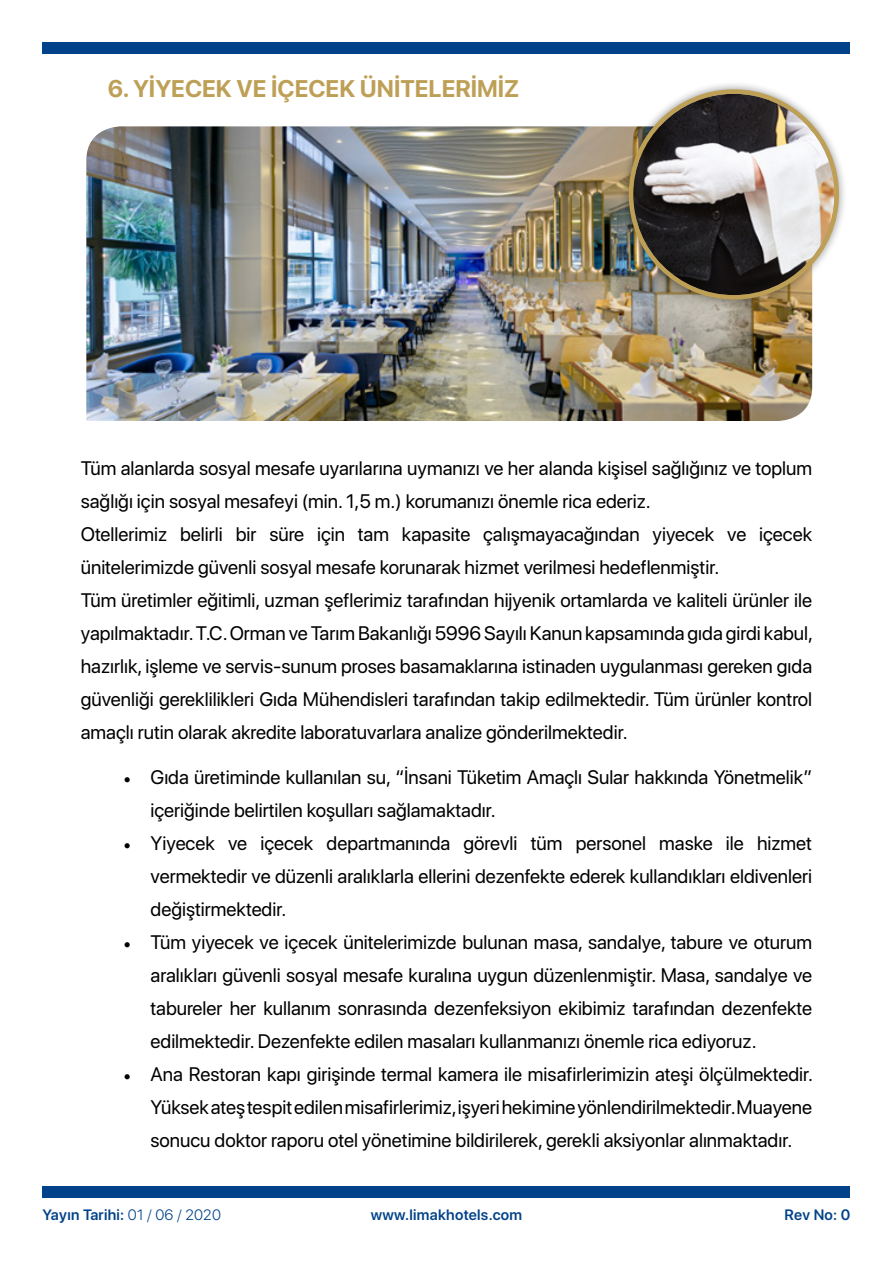
<style>
.page{position:relative;width:893px;height:1263px;background:#fff}
.page>*{position:absolute;margin:0;border:0;box-sizing:border-box;transform-origin:0 0}
.t1{font:700 24px "SF Pro Display";color:#be9f56}
.t2{font:19.5px/33px "SF Pro Display";color:#000;text-align:justify}
.t3{font:600 15px "SF Pro Display";letter-spacing:.02em;color:#004289}
.s1{font-family:"Minion Pro"}
.s2{font-weight:300}
</style>
<div class="page">
<div style="left:43px;top:43px;width:807px;height:11px;background:#004289"></div>
<div style="left:43px;top:1186px;width:807px;height:12px;background:#004289"></div>
<img style="left:86px;top:126px;width:726px;height:295px">
<div style="left:620px;top:80px;width:228px;height:229px;background:#000;opacity:.45"></div>
<img style="left:633px;top:94px;width:201px;height:201px;border-radius:101px">
<p class="t1" style="left:108px;top:71px;width:413px">6. YİYECEK VE İÇECEK ÜNİTELERİMİZ</p>
<p class="t2" style="left:81px;top:450px;width:734px;text-align:left">Tüm alanlarda sosyal mesafe uyarılarına uymanızı ve her alanda kişisel sağlığınız ve toplum sağlığı için sosyal mesafeyi (min. 1,5 m.) korumanızı önemle rica ederiz.<br>Otellerimiz belirli bir süre için tam kapasite çalışmayacağından yiyecek ve içecek ünitelerimizde güvenli sosyal mesafe korunarak hizmet verilmesi hedeflenmiştir.<br>Tüm üretimler eğitimli, uzman şeflerimiz tarafından hijyenik ortamlarda ve kaliteli ürünler ile yapılmaktadır. T.C. Orman ve Tarım Bakanlığı 5996 Sayılı Kanun kapsamında gıda girdi kabul, hazırlık, işleme ve servis-sunum proses basamaklarına istinaden uygulanması gereken gıda güvenliği gereklilikleri Gıda Mühendisleri tarafından takip edilmektedir. Tüm ürünler kontrol amaçlı rutin olarak akredite laboratuvarlara analize gönderilmektedir.</p>
<p class="t2" style="left:151px;top:760px;width:663px;text-indent:-27px"><span class="s1">•</span> Gıda üretiminde kullanılan su, “İnsani Tüketim Amaçlı Sular hakkında Yönetmelik” içeriğinde belirtilen koşulları sağlamaktadır.</p>
<p class="t2" style="left:151px;top:826px;width:663px;text-indent:-27px"><span class="s1">•</span> Yiyecek ve içecek departmanında görevli tüm personel maske ile hizmet vermektedir ve düzenli aralıklarla ellerini dezenfekte ederek kullandıkları eldivenleri değiştirmektedir.</p>
<p class="t2" style="left:151px;top:925px;width:663px;text-indent:-27px"><span class="s1">•</span> Tüm yiyecek ve içecek ünitelerimizde bulunan masa, sandalye, tabure ve oturum aralıkları güvenli sosyal mesafe kuralına uygun düzenlenmiştir. Masa, sandalye ve tabureler her kullanım sonrasında dezenfeksiyon ekibimiz tarafından dezenfekte edilmektedir. Dezenfekte edilen masaları kullanmanızı önemle rica ediyoruz.</p>
<p class="t2" style="left:151px;top:1057px;width:664px;text-indent:-27px"><span class="s1">•</span> Ana Restoran kapı girişinde termal kamera ile misafirlerimizin ateşi ölçülmektedir.<br>Yüksek ateş tespit edilen misafirlerimiz, işyeri hekimine yönlendirilmektedir. Muayene sonucu doktor raporu otel yönetimine bildirilerek, gerekli aksiyonlar alınmaktadır.</p>
<p class="t3" style="left:43px;top:1204px;width:180px">Yayın Tarihi: <span class="s2">01 / 06 / 2020</span></p>
<p class="t3" style="left:371px;top:1204px;width:153px">www.limakhotels.com</p>
<p class="t3" style="left:784px;top:1204px;width:68px">Rev No: 0</p>
</div>
